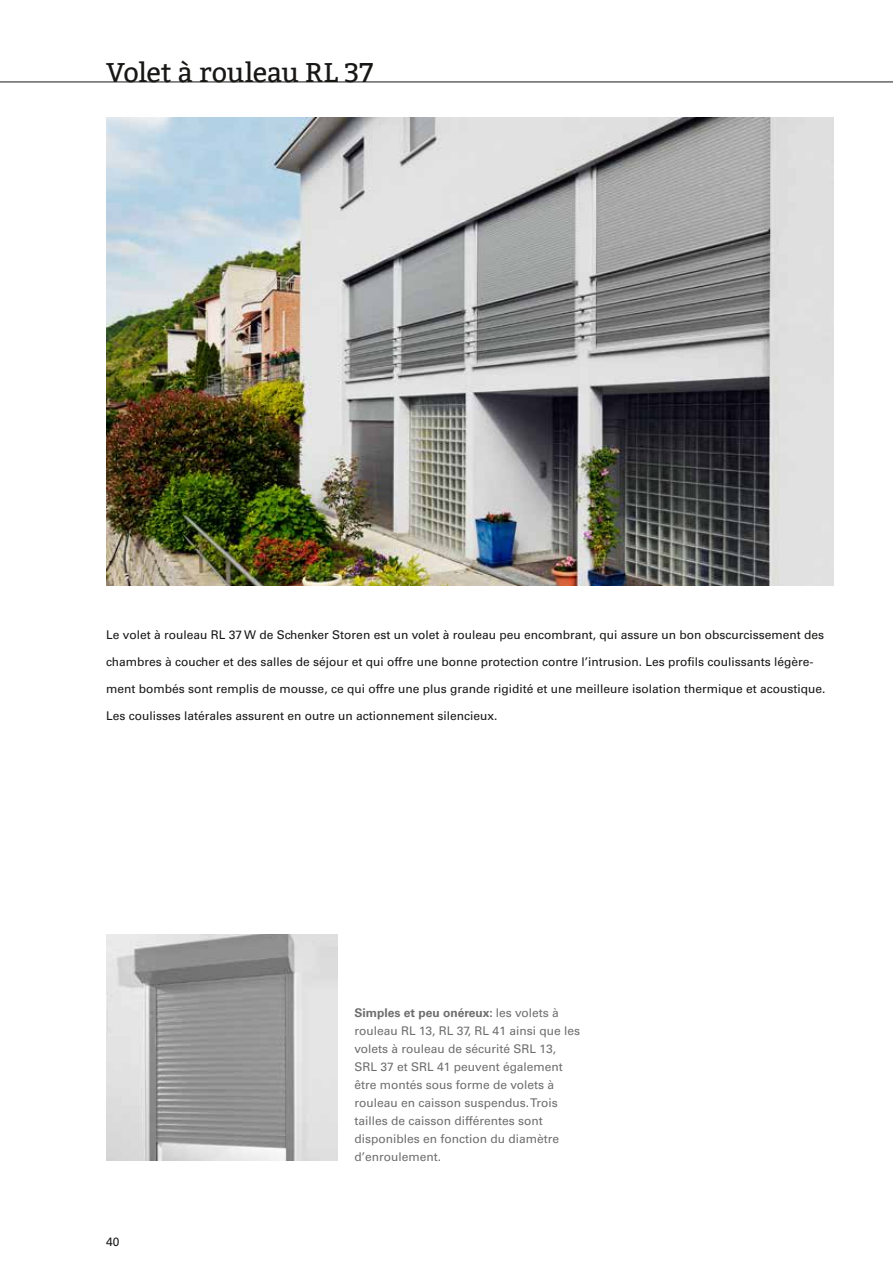
<style>
.page{position:relative;width:893px;height:1263px;background:#fff}
.page>*{position:absolute;margin:0;border:0;box-sizing:border-box;transform-origin:0 0}
.t1{font:27px "Bitter";letter-spacing:-.01em;color:#181716}
.t2{font:12px "Univers LT Std";color:#181716}
.t3{font:12px/18px "Univers LT Std";color:#6e6e6e}
.s1{font-weight:700}
</style>
<div class="page">
<img style="left:106px;top:118px;width:727px;height:467px">
<img style="left:106px;top:934px;width:231px;height:227px">
<hr style="left:0;top:82px;width:893px;height:1px;background:#181716">
<h1 class="t1" style="left:106px;top:57px;width:268px">Volet à rouleau RL 37</h1>
<p class="t2" style="left:106px;top:628px;width:719px">Le volet à rouleau RL 37 W de Schenker Storen est un volet à rouleau peu encombrant, qui assure un bon obscurcissement des</p>
<p class="t2" style="left:106px;top:655px;width:709px">chambres à coucher et des salles de séjour et qui offre une bonne protection contre l’intrusion. Les profils coulissants légère-</p>
<p class="t2" style="left:106px;top:682px;width:721px">ment bombés sont remplis de mousse, ce qui offre une plus grande rigidité et une meilleure isolation thermique et acoustique.</p>
<p class="t2" style="left:106px;top:709px;width:393px">Les coulisses latérales assurent en outre un actionnement silencieux.</p>
<p class="t2" style="left:106px;top:1235px;width:15px">40</p>
<p class="t3" style="left:354px;top:1004px;width:227px"><span class="s1">Simples et peu onéreux:</span> les volets à rouleau RL 13, RL 37, RL 41 ainsi que les volets à rouleau de sécurité SRL 13, SRL 37 et SRL 41 peuvent également être montés sous forme de volets à rouleau en caisson suspendus. Trois tailles de caisson différentes sont disponibles en fonction du diamètre d’enroulement.</p>
</div>
